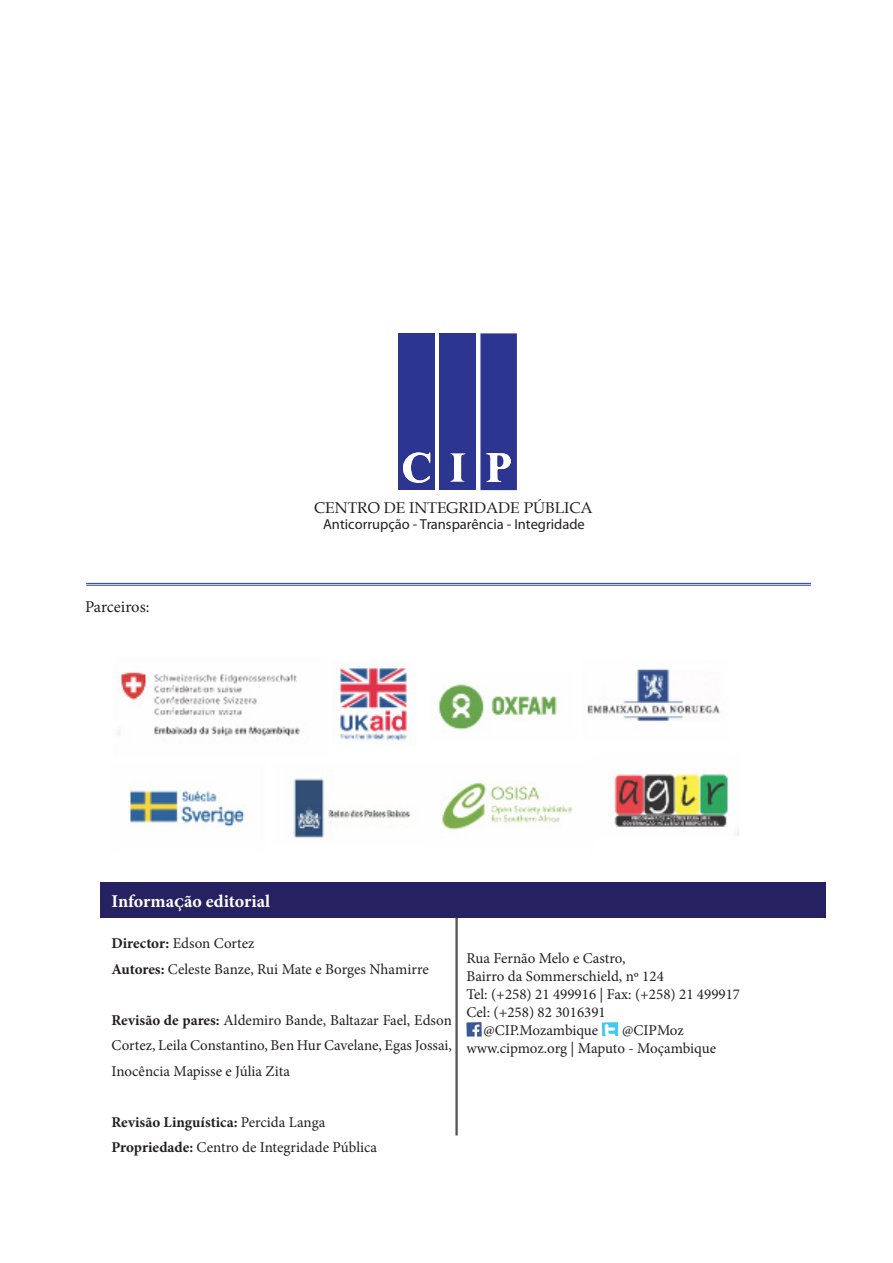
<style>
.page{position:relative;width:893px;height:1263px;background:#fff}
.page>*{position:absolute;margin:0;border:0;box-sizing:border-box;transform-origin:0 0}
.t1{font:700 18px "Minion Pro";color:#fff}
.t2{font:16.5px "Minion Pro";letter-spacing:-.005em;color:#231f20}
.t3{font:15.6px "Book Antiqua";color:#231f20}
.t4{font:15px/25.5px "Minion Pro";color:#231f20;text-align:justify}
.t5{font:700 15px "Minion Pro";color:#231f20}
.t6{font:14.55px "Myriad Pro";color:#231f20}
.s1{font-weight:700}
.s2{font-weight:400}
</style>
<div class="page">
<hr style="left:457px;top:900px;width:1px;height:235px;background:#231f20">
<hr style="left:456px;top:900px;width:1px;height:235px;background:#231f20">
<div style="left:100px;top:882px;width:726px;height:36px;background:#262161"></div>
<hr style="left:86px;top:583px;width:725px;height:1px;background:#253f8e">
<hr style="left:86px;top:585px;width:725px;height:1px;background:#253f8e">
<div style="left:440px;top:333px;width:36px;height:157px;background:#2c3691"></div>
<svg style="left:450px;top:453px;width:15px;height:29px"></svg>
<div style="left:399px;top:333px;width:36px;height:157px;background:#2c3691"></div>
<svg style="left:403px;top:452px;width:27px;height:31px"></svg>
<svg style="left:480px;top:333px;width:37px;height:157px;background:#3c4599"></svg>
<img style="left:118px;top:664px;width:621px;height:176px">
<img style="left:466px;top:1022px;width:16px;height:14px">
<img style="left:602px;top:1022px;width:16px;height:14px">
<p class="t2" style="left:85px;top:596px;width:66px">Parceiros:</p>
<p class="t3" style="left:314px;top:496px;width:280px">CENTRO DE INTEGRIDADE PÚBLICA</p>
<p class="t6" style="left:323px;top:516px;width:263px">Anticorrupção - Transparência - Integridade</p>
<p class="t1" style="left:111px;top:890px;width:160px">InformaÇão editorial</p>
<p class="t4" style="left:111px;top:931px;width:145px"><span class="s1">Director:</span> Edson Cortez</p>
<p class="t4" style="left:111px;top:956px;width:319px"><span class="s1">Autores:</span> Celeste Banze, Rui Mate e Borges Nhamirre</p>
<p class="t4" style="left:111px;top:1007px;width:342px"><span class="s1">Revisão de pares:</span> Aldemiro Bande, Baltazar Fael, Edson Cortez, Leila Constantino, Ben Hur Cavelane, Egas Jossai, Inocência Mapisse e Júlia Zita</p>
<p class="t5" style="left:111px;top:1113px;width:215px">Revisão Linguística: <span class="s2">Percida Langa</span></p>
<p class="t4" style="left:111px;top:1135px;width:267px"><span class="s1">Propriedade:</span> Centro de Integridade Pública</p>
<p class="t4" style="left:466px;top:946px;width:161px">Rua Fernão Melo e Castro,</p>
<p class="t4" style="left:466px;top:964px;width:199px">Bairro da Sommerschield, nº 124</p>
<p class="t4" style="left:466px;top:982px;width:275px">Tel: (+258) 21 499916 | Fax: (+258) 21 499917</p>
<p class="t4" style="left:466px;top:1000px;width:141px">Cel: (+258) 82 3016391</p>
<p class="t4" style="left:483px;top:1018px;width:116px">@CIP.Mozambique</p>
<p class="t4" style="left:622px;top:1018px;width:63px">@CIPMoz</p>
<p class="t4" style="left:466px;top:1036px;width:251px">www.cipmoz.org | Maputo - Moçambique</p>
</div>
